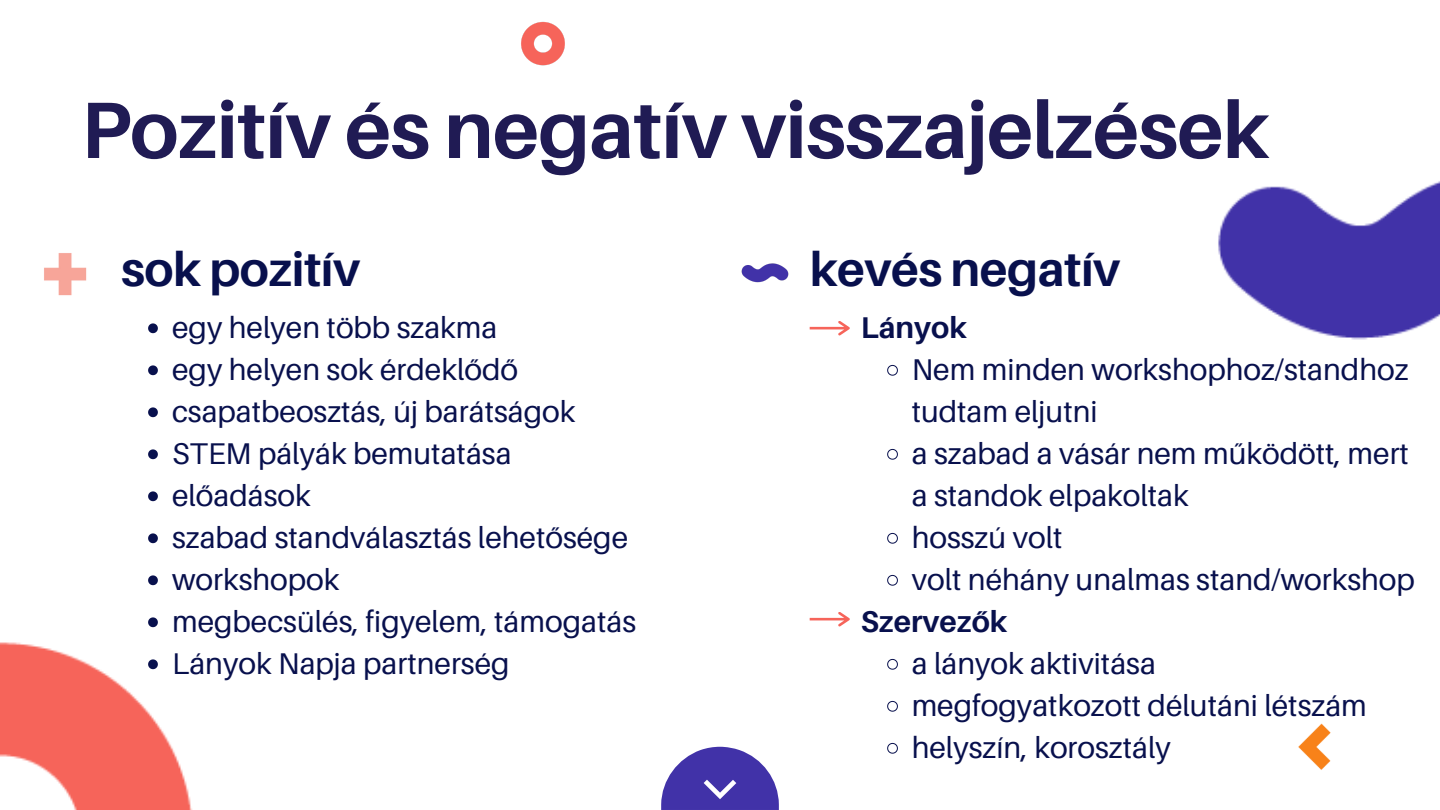
<style>
.page{position:relative;width:1440px;height:810px;background:#fff}
.page>*{position:absolute;margin:0;border:0;box-sizing:border-box;transform-origin:0 0}
.t1{font:700 80px "Aileron";letter-spacing:-.01em;color:#201b54}
.t2{font:700 48px "Aileron";letter-spacing:-.01em;color:#08104d}
.t3{font:30px/42px "Aileron";color:#08104d}
.t4{font:700 30px "Aileron";color:#08104d}
</style>
<div class="page">
<svg style="left:661px;top:747px;width:118px;height:63px"></svg>
<img style="left:741px;top:263px;width:48px;height:20px">
<img style="left:44px;top:253px;width:43px;height:43px">
<img style="left:521px;top:21px;width:44px;height:45px">
<img style="left:1218px;top:181px;width:222px;height:159px">
<img style="left:1298px;top:723px;width:33px;height:47px">
<svg style="left:148px;top:323px;width:10px;height:10px"></svg>
<svg style="left:148px;top:365px;width:10px;height:10px"></svg>
<svg style="left:148px;top:407px;width:10px;height:10px"></svg>
<svg style="left:887px;top:365px;width:11px;height:11px"></svg>
<svg style="left:887px;top:449px;width:11px;height:11px"></svg>
<svg style="left:887px;top:533px;width:11px;height:11px"></svg>
<svg style="left:887px;top:575px;width:11px;height:11px"></svg>
<svg style="left:887px;top:659px;width:11px;height:11px"></svg>
<svg style="left:887px;top:701px;width:11px;height:11px"></svg>
<svg style="left:887px;top:743px;width:11px;height:11px"></svg>
<img style="left:0;top:449px;width:193px;height:361px">
<svg style="left:810px;top:321px;width:40px;height:14px"></svg>
<svg style="left:810px;top:612px;width:40px;height:15px"></svg>
<p class="t1" style="left:81px;top:80px;width:1190px">Pozitív és negatív visszajelzések</p>
<h2 class="t2" style="left:121px;top:239px;width:241px">sok pozitív</h2>
<p class="t3" style="left:172px;top:306px;width:327px">egy helyen több szakma</p>
<p class="t3" style="left:172px;top:348px;width:347px">egy helyen sok érdeklődő</p>
<p class="t3" style="left:172px;top:390px;width:405px">csapatbeosztás, új barátságok</p>
<p class="t3" style="left:172px;top:432px;width:341px">STEM pályák bemutatása</p>
<p class="t3" style="left:172px;top:474px;width:140px">előadások</p>
<p class="t3" style="left:172px;top:516px;width:458px">szabad standválasztás lehetősége</p>
<p class="t3" style="left:172px;top:558px;width:169px">workshopok</p>
<p class="t3" style="left:172px;top:600px;width:466px">megbecsülés, figyelem, támogatás</p>
<p class="t3" style="left:172px;top:642px;width:339px">Lányok Napja partnerség</p>
<h2 class="t2" style="left:810px;top:239px;width:312px">kevés negatív</h2>
<p class="t4" style="left:861px;top:309px;width:108px">Lányok</p>
<p class="t3" style="left:912px;top:348px;width:498px">Nem minden workshophoz/standhoz tudtam eljutni</p>
<p class="t3" style="left:912px;top:432px;width:499px">a szabad a vásár nem működött, mert a standok elpakoltak</p>
<p class="t3" style="left:912px;top:516px;width:152px">hosszú volt</p>
<p class="t3" style="left:912px;top:558px;width:505px">volt néhány unalmas stand/workshop</p>
<p class="t4" style="left:861px;top:603px;width:148px">Szervezők</p>
<p class="t3" style="left:912px;top:642px;width:246px">a lányok aktivitása</p>
<p class="t3" style="left:912px;top:684px;width:457px">megfogyatkozott délutáni létszám</p>
<p class="t3" style="left:912px;top:726px;width:261px">helyszín, korosztály</p>
</div>
